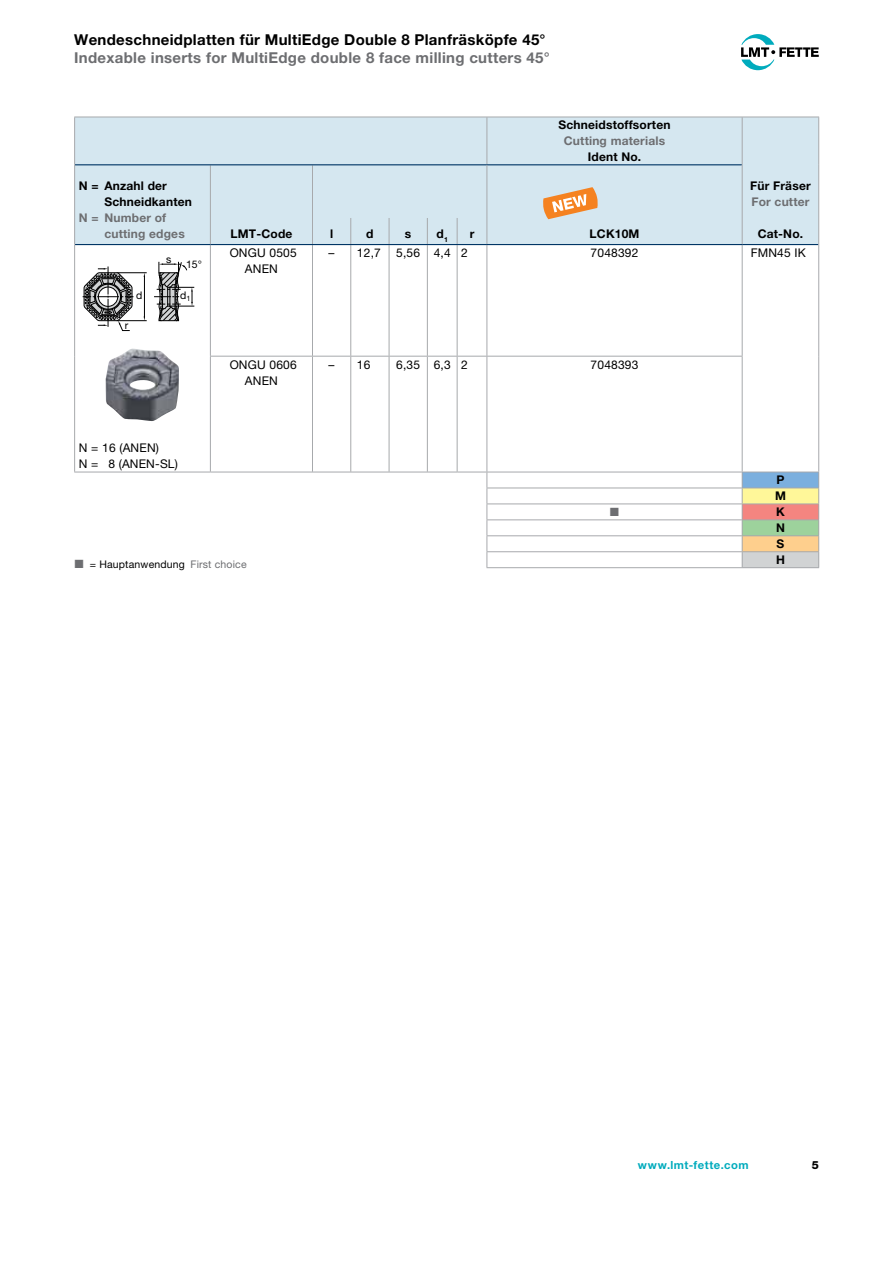
<style>
.page{position:relative;width:893px;height:1263px;background:#fff}
.page>*{position:absolute;margin:0;border:0;box-sizing:border-box;transform-origin:0 0}
.t1{font:700 15px "Helvetica Neue LT Pro";letter-spacing:.02em;color:#6d6e71}
.t2{font:700 15px "Helvetica Neue LT Pro";letter-spacing:.02em;color:#000}
.t3{font:700 12px/15.9px "Helvetica Neue LT Pro";letter-spacing:.015em;color:#000}
.t4{font:12px/15.9px "Helvetica Neue LT Pro";letter-spacing:.015em;color:#000;text-align:center}
.t5{font:700 12px/15.9px "Helvetica Neue LT Pro";letter-spacing:.015em;color:#6d6e71}
.t6{font:700 11.25px "Helvetica Neue LT Pro";letter-spacing:.04em;color:#00abbd}
.t7{font:800 11.25px "Helvetica Neue LT Pro";color:#000}
.t8{font:10.5px "Helvetica Neue LT Pro";letter-spacing:.015em;color:#000}
.s1{color:#6d6e71}
</style>
<div class="page">
<svg style="left:741px;top:34px;width:77px;height:36px"></svg>
<div style="left:75px;top:118px;width:743px;height:126px;background:#d5e7f0"></div>
<div style="left:742px;top:472px;width:76px;height:16px;background:#7bafde"></div>
<div style="left:742px;top:488px;width:76px;height:16px;background:#fff799"></div>
<div style="left:742px;top:504px;width:76px;height:16px;background:#f48580"></div>
<div style="left:742px;top:520px;width:76px;height:16px;background:#9dd29c"></div>
<div style="left:742px;top:536px;width:76px;height:16px;background:#fecf8d"></div>
<div style="left:742px;top:552px;width:76px;height:16px;background:#d1d3d4"></div>
<hr style="left:486px;top:117px;width:1px;height:47px;background:#a7a9ac">
<hr style="left:741px;top:117px;width:1px;height:48px;background:#a7a9ac">
<hr style="left:210px;top:165px;width:1px;height:53px;background:#a7a9ac">
<svg style="left:210px;top:218px;width:1px;height:26px"></svg>
<svg style="left:312px;top:218px;width:1px;height:26px"></svg>
<svg style="left:350px;top:218px;width:1px;height:26px"></svg>
<svg style="left:388px;top:218px;width:1px;height:26px"></svg>
<svg style="left:427px;top:218px;width:1px;height:26px"></svg>
<svg style="left:457px;top:218px;width:1px;height:26px"></svg>
<hr style="left:210px;top:245px;width:1px;height:111px;background:#a7a9ac">
<hr style="left:312px;top:245px;width:1px;height:111px;background:#a7a9ac">
<hr style="left:350px;top:245px;width:1px;height:111px;background:#a7a9ac">
<hr style="left:388px;top:245px;width:1px;height:111px;background:#a7a9ac">
<hr style="left:427px;top:245px;width:1px;height:111px;background:#a7a9ac">
<hr style="left:457px;top:245px;width:1px;height:111px;background:#a7a9ac">
<hr style="left:210px;top:356px;width:102px;height:1px;background:#a7a9ac">
<hr style="left:210px;top:357px;width:1px;height:115px;background:#a7a9ac">
<hr style="left:312px;top:356px;width:39px;height:1px;background:#a7a9ac">
<hr style="left:312px;top:357px;width:1px;height:115px;background:#a7a9ac">
<hr style="left:351px;top:356px;width:38px;height:1px;background:#a7a9ac">
<hr style="left:350px;top:357px;width:1px;height:115px;background:#a7a9ac">
<hr style="left:389px;top:356px;width:38px;height:1px;background:#a7a9ac">
<hr style="left:388px;top:357px;width:1px;height:115px;background:#a7a9ac">
<hr style="left:427px;top:356px;width:30px;height:1px;background:#a7a9ac">
<hr style="left:427px;top:357px;width:1px;height:115px;background:#a7a9ac">
<hr style="left:457px;top:357px;width:1px;height:115px;background:#a7a9ac">
<hr style="left:210px;top:472px;width:247px;height:1px;background:#a7a9ac">
<hr style="left:312px;top:165px;width:1px;height:53px;background:#a7a9ac">
<hr style="left:486px;top:245px;width:1px;height:111px;background:#a7a9ac">
<hr style="left:741px;top:245px;width:1px;height:111px;background:#a7a9ac">
<hr style="left:741px;top:357px;width:1px;height:115px;background:#a7a9ac">
<hr style="left:75px;top:244px;width:135px;height:1px;background:#003565">
<hr style="left:742px;top:244px;width:76px;height:1px;background:#003565">
<hr style="left:74px;top:245px;width:1px;height:111px;background:#a7a9ac">
<hr style="left:74px;top:356px;width:1px;height:116px;background:#a7a9ac">
<hr style="left:74px;top:472px;width:136px;height:1px;background:#a7a9ac">
<hr style="left:818px;top:245px;width:1px;height:111px;background:#a7a9ac">
<hr style="left:818px;top:356px;width:1px;height:116px;background:#a7a9ac">
<hr style="left:457px;top:356px;width:285px;height:1px;background:#a7a9ac">
<hr style="left:486px;top:357px;width:1px;height:115px;background:#a7a9ac">
<hr style="left:457px;top:472px;width:30px;height:1px;background:#a7a9ac">
<hr style="left:742px;top:472px;width:77px;height:1px;background:#a7a9ac">
<hr style="left:742px;top:488px;width:77px;height:1px;background:#a7a9ac">
<hr style="left:742px;top:504px;width:77px;height:1px;background:#a7a9ac">
<hr style="left:742px;top:519px;width:77px;height:1px;background:#a7a9ac">
<hr style="left:742px;top:535px;width:77px;height:1px;background:#a7a9ac">
<hr style="left:742px;top:551px;width:77px;height:1px;background:#a7a9ac">
<svg style="left:818px;top:472px;width:1px;height:95px"></svg>
<hr style="left:742px;top:567px;width:77px;height:1px;background:#a7a9ac">
<hr style="left:74px;top:117px;width:1px;height:48px;background:#a7a9ac">
<hr style="left:818px;top:117px;width:1px;height:48px;background:#a7a9ac">
<hr style="left:818px;top:165px;width:1px;height:53px;background:#a7a9ac">
<svg style="left:818px;top:218px;width:1px;height:27px"></svg>
<hr style="left:74px;top:117px;width:745px;height:1px;background:#a7a9ac">
<hr style="left:75px;top:164px;width:412px;height:1px;background:#003565">
<hr style="left:74px;top:165px;width:1px;height:53px;background:#a7a9ac">
<svg style="left:74px;top:218px;width:1px;height:27px"></svg>
<hr style="left:210px;top:244px;width:277px;height:1px;background:#003565">
<hr style="left:487px;top:164px;width:254px;height:1px;background:#003565">
<hr style="left:487px;top:244px;width:255px;height:1px;background:#003565">
<hr style="left:486px;top:165px;width:1px;height:53px;background:#a7a9ac">
<hr style="left:741px;top:165px;width:1px;height:53px;background:#a7a9ac">
<svg style="left:486px;top:218px;width:1px;height:26px"></svg>
<svg style="left:741px;top:218px;width:1px;height:26px"></svg>
<hr style="left:487px;top:472px;width:255px;height:1px;background:#a7a9ac">
<hr style="left:486px;top:488px;width:256px;height:1px;background:#a7a9ac">
<hr style="left:486px;top:504px;width:256px;height:1px;background:#a7a9ac">
<hr style="left:486px;top:519px;width:256px;height:1px;background:#a7a9ac">
<hr style="left:486px;top:535px;width:256px;height:1px;background:#a7a9ac">
<hr style="left:486px;top:551px;width:256px;height:1px;background:#a7a9ac">
<svg style="left:486px;top:472px;width:1px;height:95px"></svg>
<svg style="left:741px;top:472px;width:1px;height:95px"></svg>
<hr style="left:486px;top:567px;width:256px;height:1px;background:#a7a9ac">
<hr style="left:144px;top:276px;width:1px;height:41px;background:#000">
<hr style="left:117px;top:272px;width:30px;height:1px;background:#000">
<hr style="left:117px;top:320px;width:30px;height:1px;background:#000">
<svg style="left:83px;top:267px;width:50px;height:64px"></svg>
<svg style="left:154px;top:262px;width:40px;height:60px"></svg>
<img style="left:106px;top:349px;width:73px;height:72px">
<svg style="left:543px;top:187px;width:55px;height:32px;background:#eab687"></svg>
<p class="t2" style="left:74px;top:34px;width:473px">Wendeschneidplatten für MultiEdge Double 8 Planfräsköpfe 45°</p>
<p class="t1" style="left:74px;top:52px;width:477px">Indexable inserts for MultiEdge double 8 face milling cutters 45°</p>
<p class="t3" style="left:558px;top:118px;width:113px">Schneidstoffsorten</p>
<p class="t5" style="left:564px;top:133px;width:103px">Cutting materials</p>
<p class="t3" style="left:587px;top:149px;width:55px">Ident No.</p>
<p class="t3" style="left:104px;top:179px;width:89px;text-indent:-26px">N = Anzahl der<br>Schneidkanten</p>
<p class="t5" style="left:104px;top:211px;width:82px;text-indent:-26px">N = Number of cutting edges</p>
<p class="t3" style="left:230px;top:227px;width:63px">LMT-Code</p>
<p class="t3" style="left:589px;top:227px;width:51px">LCK10M</p>
<p class="t3" style="left:330px;top:227px;width:5px">l</p>
<p class="t3" style="left:366px;top:227px;width:9px">d</p>
<p class="t3" style="left:405px;top:227px;width:8px">s</p>
<p class="t3" style="left:436px;top:227px;width:13px">d<sub>1</sub></p>
<p class="t3" style="left:469px;top:227px;width:6px">r</p>
<p class="t3" style="left:750px;top:179px;width:62px">Für Fräser</p>
<p class="t5" style="left:751px;top:195px;width:60px">For cutter</p>
<p class="t3" style="left:757px;top:227px;width:47px">Cat-No.</p>
<p class="t8" style="left:166px;top:255px;width:7px">s</p>
<p class="t8" style="left:186px;top:260px;width:17px">15°</p>
<p class="t8" style="left:136px;top:292px;width:8px">d</p>
<p class="t8" style="left:180px;top:292px;width:12px">d<sub>1</sub></p>
<p class="t8" style="left:125px;top:321px;width:5px">r</p>
<p class="t4" style="left:79px;top:441px;width:101px;text-align:left">N = 16 (ANEN)<br>N = 8 (ANEN-SL)</p>
<p class="t4" style="left:230px;top:246px;width:69px">ONGU 0505<br>ANEN</p>
<p class="t4" style="left:328px;top:246px;width:54px">– 12,7</p>
<p class="t4" style="left:396px;top:246px;width:73px">5,56 4,4 2</p>
<p class="t4" style="left:590px;top:246px;width:49px">7048392</p>
<p class="t4" style="left:750px;top:246px;width:57px">FMN45 IK</p>
<p class="t4" style="left:230px;top:358px;width:69px">ONGU 0606<br>ANEN</p>
<p class="t4" style="left:328px;top:358px;width:43px">– 16</p>
<p class="t4" style="left:396px;top:358px;width:73px">6,35 6,3 2</p>
<p class="t4" style="left:590px;top:358px;width:49px">7048393</p>
<p class="t8" style="left:74px;top:561px;width:174px"><span class="s1">◼</span> = Hauptanwendung <span class="s1">First choice</span></p>
<p class="t3" style="left:775px;top:473px;width:12px">P<br>M</p>
<p class="t3" style="left:776px;top:505px;width:10px;text-align:justify">K N S H</p>
<p class="t6" style="left:638px;top:1161px;width:112px">www.lmt-fette.com</p>
<p class="t7" style="left:811px;top:1161px;width:9px">5</p>
</div>
